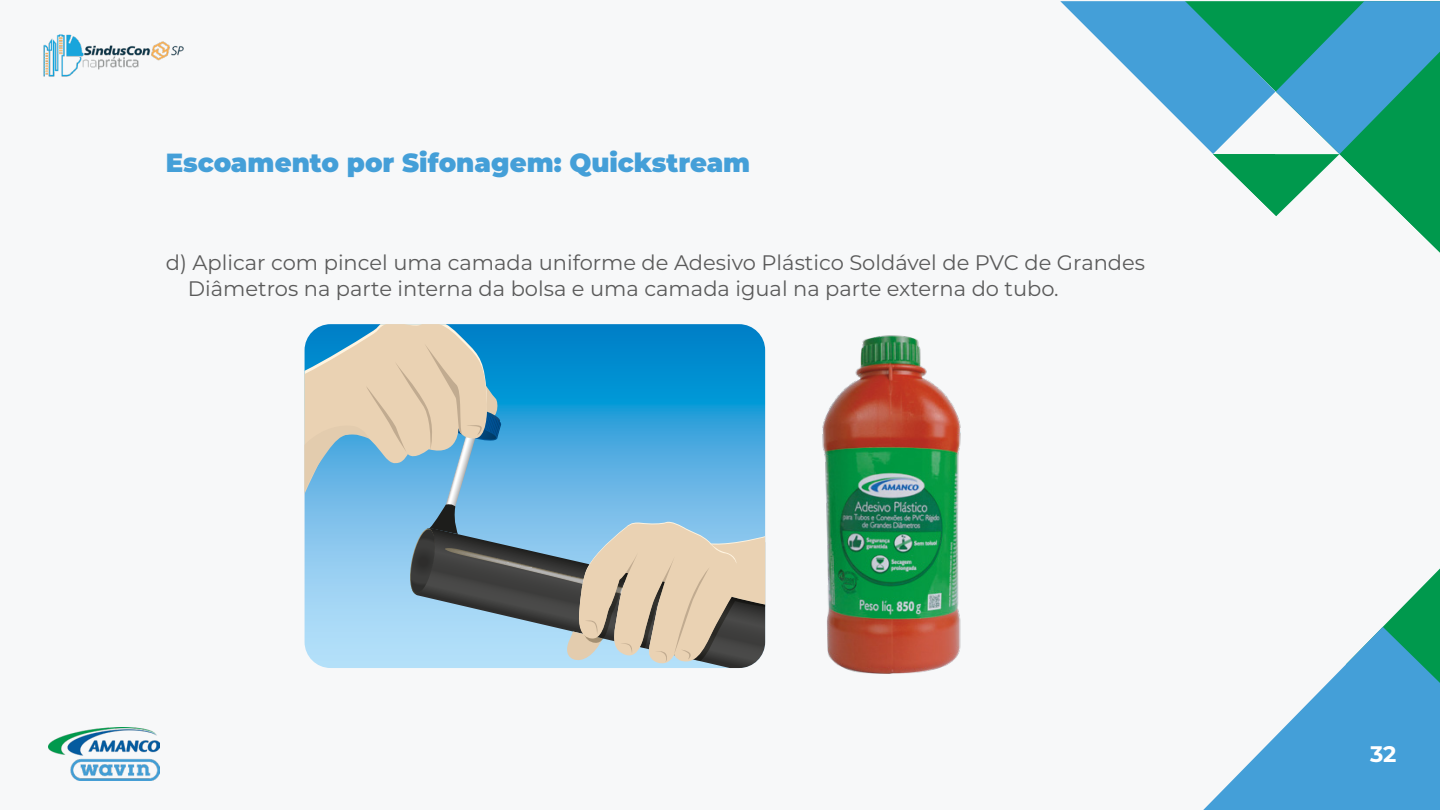
<style>
.page{position:relative;width:1440px;height:810px;background:#fff}
.page>*{position:absolute;margin:0;border:0;box-sizing:border-box;transform-origin:0 0}
.t1{font:900 26.25px "Montserrat";color:#449fd8}
.t2{font:700 22.5px "Montserrat";color:#fff}
.t3{font:21px/25.2px "Montserrat";color:#5a5a5a}
</style>
<div class="page">
<div style="left:1px;top:0;width:1439px;height:810px;background:#f7f8f9"></div>
<svg style="left:1060px;top:1px;width:380px;height:252px"></svg>
<svg style="left:1203px;top:569px;width:237px;height:241px"></svg>
<img style="left:765px;top:335px;width:196px;height:339px">
<svg style="left:305px;top:324px;width:460px;height:343px;background:#7aadc5"></svg>
<img style="left:43px;top:34px;width:141px;height:43px">
<img style="left:48px;top:727px;width:112px;height:53px">
<p class="t1" style="left:166px;top:143px;width:586px">Escoamento por Sifonagem: Quickstream</p>
<p class="t3" style="left:188px;top:250px;width:959px;text-indent:-22px">d) Aplicar com pincel uma camada uniforme de Adesivo Plástico Soldável de PVC de Grandes<br>Diâmetros na parte interna da bolsa e uma camada igual na parte externa do tubo.</p>
<p class="t2" style="left:1370px;top:737px;width:28px">32</p>
</div>
